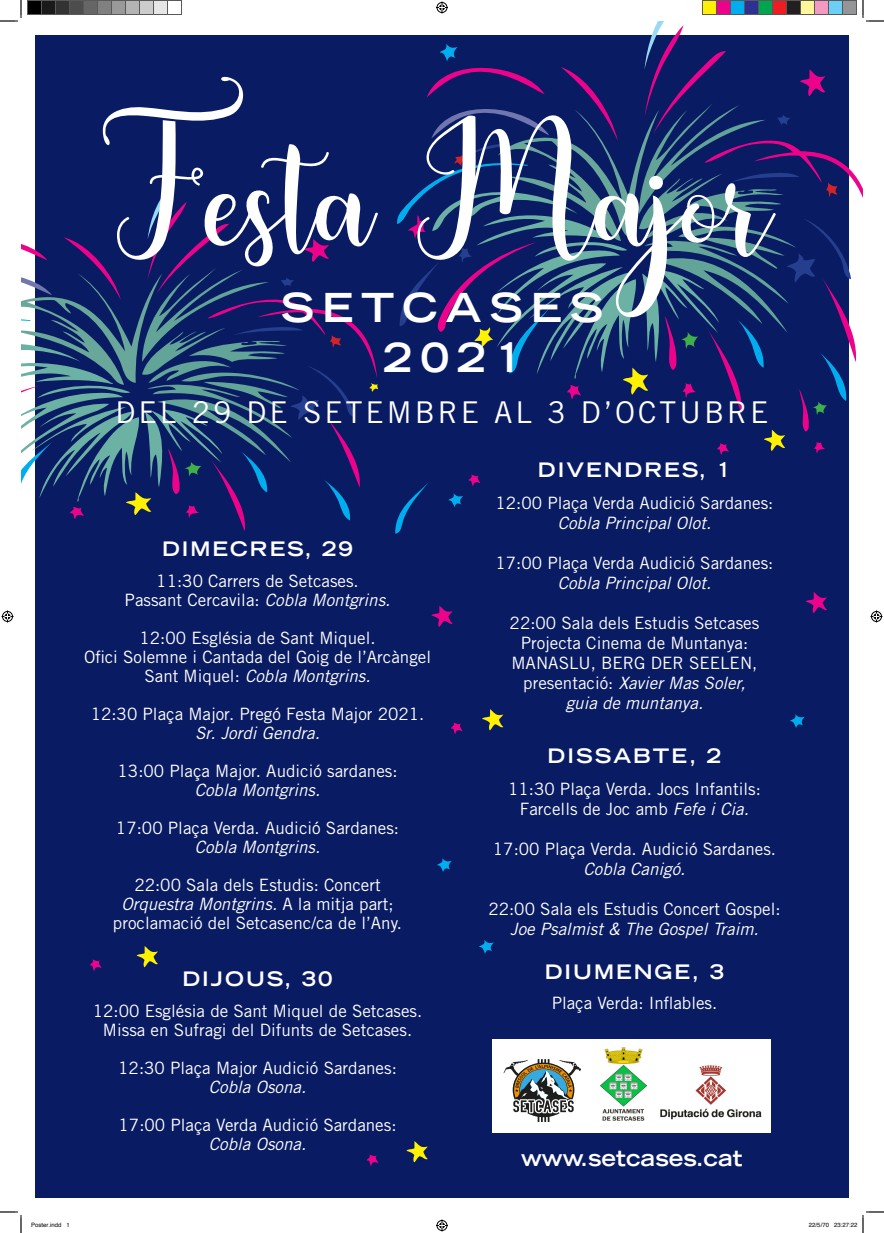
<style>
.page{position:relative;width:884px;height:1233px;background:#fff}
.page>*{position:absolute;margin:0;border:0;box-sizing:border-box;transform-origin:0 0}
.t1{font:200px "bertilda";color:#fff}
.t2{font:700 expanded 40px "Trade Gothic LH";letter-spacing:.2em;color:#fff}
.t3{font:30px "Trade Gothic";letter-spacing:.1em;color:#fff}
.t4{font:700 expanded 22px "Trade Gothic LH";color:#fff}
.t5{font:700 expanded 20px "Trade Gothic LH";letter-spacing:.1em;color:#fff}
.t6{font:17px/19px "Trade Gothic";color:#fff;text-align:center}
.t7{font:6px "Helvetica";color:#000}
.s1{font-style:italic}
</style>
<div class="page">
<div style="left:35px;top:35px;width:814px;height:1162px;background:#091b63"></div>
<div style="left:492px;top:1039px;width:279px;height:93px;background:#fff"></div>
<img style="left:600px;top:1047px;width:46px;height:73px">
<img style="left:660px;top:1065px;width:102px;height:55px">
<svg style="left:503px;top:1059px;width:78px;height:63px"></svg>
<svg style="left:21px;top:182px;width:357px;height:349px"></svg>
<svg style="left:90px;top:959px;width:11px;height:12px"></svg>
<svg style="left:137px;top:946px;width:21px;height:21px"></svg>
<svg style="left:367px;top:1154px;width:11px;height:12px"></svg>
<svg style="left:406px;top:1141px;width:22px;height:21px"></svg>
<svg style="left:451px;top:722px;width:11px;height:12px"></svg>
<svg style="left:482px;top:709px;width:21px;height:21px"></svg>
<svg style="left:431px;top:605px;width:22px;height:22px"></svg>
<svg style="left:806px;top:592px;width:21px;height:21px"></svg>
<svg style="left:448px;top:493px;width:15px;height:14px"></svg>
<svg style="left:790px;top:714px;width:15px;height:14px"></svg>
<svg style="left:437px;top:858px;width:15px;height:14px"></svg>
<svg style="left:479px;top:940px;width:15px;height:14px"></svg>
<svg style="left:469px;top:474px;width:11px;height:12px"></svg>
<svg style="left:395px;top:483px;width:33px;height:50px"></svg>
<svg style="left:0;top:0;width:22px;height:22px"></svg>
<svg style="left:0;top:1211px;width:22px;height:22px"></svg>
<svg style="left:397px;top:0;width:487px;height:455px"></svg>
<svg style="left:436px;top:1219px;width:12px;height:12px"></svg>
<svg style="left:2px;top:610px;width:12px;height:12px"></svg>
<svg style="left:870px;top:610px;width:12px;height:12px"></svg>
<div style="left:28px;top:0;width:14px;height:14px;background:#000"></div>
<div style="left:27px;top:0;width:15px;height:15px;border:1px solid #595959"></div>
<div style="left:42px;top:0;width:14px;height:14px;background:#1a1a1a"></div>
<div style="left:41px;top:0;width:15px;height:15px;border:1px solid #595959"></div>
<div style="left:56px;top:0;width:14px;height:14px;background:#333"></div>
<div style="left:55px;top:0;width:15px;height:15px;border:1px solid #595959"></div>
<div style="left:70px;top:0;width:14px;height:14px;background:#4d4d4d"></div>
<div style="left:69px;top:0;width:15px;height:15px;border:1px solid #595959"></div>
<div style="left:84px;top:0;width:14px;height:14px;background:#666"></div>
<div style="left:83px;top:0;width:15px;height:15px;border:1px solid #595959"></div>
<div style="left:98px;top:0;width:14px;height:14px;background:#808080"></div>
<div style="left:97px;top:0;width:15px;height:15px;border:1px solid #595959"></div>
<div style="left:112px;top:0;width:14px;height:14px;background:#999"></div>
<div style="left:111px;top:0;width:15px;height:15px;border:1px solid #595959"></div>
<div style="left:126px;top:0;width:14px;height:14px;background:#b3b3b3"></div>
<div style="left:125px;top:0;width:15px;height:15px;border:1px solid #595959"></div>
<div style="left:140px;top:0;width:14px;height:14px;background:#ccc"></div>
<div style="left:139px;top:0;width:15px;height:15px;border:1px solid #595959"></div>
<div style="left:154px;top:0;width:14px;height:14px;background:#e6e6e6"></div>
<div style="left:153px;top:0;width:15px;height:15px;border:1px solid #595959"></div>
<div style="left:167px;top:0;width:15px;height:15px;border:1px solid #595959"></div>
<div style="left:702px;top:0;width:14px;height:14px;background:#fff101"></div>
<div style="left:702px;top:0;width:15px;height:15px;border:1px solid #595959"></div>
<div style="left:716px;top:0;width:14px;height:14px;background:#ed028c"></div>
<div style="left:716px;top:0;width:15px;height:15px;border:1px solid #595959"></div>
<div style="left:730px;top:0;width:14px;height:14px;background:#00aeef"></div>
<div style="left:730px;top:0;width:15px;height:15px;border:1px solid #595959"></div>
<div style="left:744px;top:0;width:14px;height:14px;background:#2e3092"></div>
<div style="left:744px;top:0;width:15px;height:15px;border:1px solid #595959"></div>
<div style="left:758px;top:0;width:14px;height:14px;background:#00a54f"></div>
<div style="left:758px;top:0;width:15px;height:15px;border:1px solid #595959"></div>
<div style="left:772px;top:0;width:14px;height:14px;background:#ee1d23"></div>
<div style="left:772px;top:0;width:15px;height:15px;border:1px solid #595959"></div>
<div style="left:786px;top:0;width:14px;height:14px;background:#231f20"></div>
<div style="left:786px;top:0;width:15px;height:15px;border:1px solid #595959"></div>
<div style="left:800px;top:0;width:14px;height:14px;background:#fff79a"></div>
<div style="left:800px;top:0;width:15px;height:15px;border:1px solid #595959"></div>
<div style="left:814px;top:0;width:14px;height:14px;background:#f499c2"></div>
<div style="left:814px;top:0;width:15px;height:15px;border:1px solid #595959"></div>
<div style="left:828px;top:0;width:14px;height:14px;background:#6bcff6"></div>
<div style="left:828px;top:0;width:15px;height:15px;border:1px solid #595959"></div>
<div style="left:842px;top:0;width:14px;height:14px;background:#939598"></div>
<div style="left:842px;top:0;width:15px;height:15px;border:1px solid #595959"></div>
<svg style="left:862px;top:1211px;width:22px;height:22px"></svg>
<p class="t1" style="left:115px;top:77px;width:660px">Festa Major</p>
<p class="t2" style="left:281px;top:281px;width:324px">SETCASES</p>
<p class="t2" style="left:383px;top:331px;width:141px">2021</p>
<p class="t3" style="left:116px;top:394px;width:654px">DEL 29 DE SETEMBRE AL 3 D’OCTUBRE</p>
<p class="t5" style="left:162px;top:535px;width:192px">DIMECRES, 29</p>
<p class="t6" style="left:125px;top:571px;width:267px">11:30 Carrers de Setcases.<br>Passant Cercavila: <span class="s1">Cobla Montgrins.</span></p>
<p class="t6" style="left:84px;top:628px;width:349px">12:00 Església de Sant Miquel.<br>Ofici Solemne i Cantada del Goig de l’Arcàngel<br>Sant Miquel: <span class="s1">Cobla Montgrins.</span></p>
<p class="t6" style="left:91px;top:704px;width:335px">12:30 Plaça Major. Pregó Festa Major 2021.<br><span class="s1">Sr. Jordi Gendra.</span></p>
<p class="t6" style="left:118px;top:761px;width:281px">13:00 Plaça Major. Audició sardanes:<br><span class="s1">Cobla Montgrins.</span></p>
<p class="t6" style="left:116px;top:818px;width:285px">17:00 Plaça Verda. Audició Sardanes:<br><span class="s1">Cobla Montgrins.</span></p>
<p class="t6" style="left:113px;top:875px;width:291px">22:00 Sala dels Estudis: Concert<br><span class="s1">Orquestra Montgrins.</span> A la mitja part; proclamació del Setcasenc/ca de l’Any.</p>
<p class="t5" style="left:182px;top:965px;width:152px">DIJOUS, 30</p>
<p class="t6" style="left:93px;top:1001px;width:331px">12:00 Església de Sant Miquel de Setcases.<br>Missa en Sufragi del Difunts de Setcases.</p>
<p class="t6" style="left:118px;top:1058px;width:280px">12:30 Plaça Major Audició Sardanes:<br><span class="s1">Cobla Osona.</span></p>
<p class="t6" style="left:119px;top:1115px;width:279px">17:00 Plaça Verda Audició Sardanes:<br><span class="s1">Cobla Osona.</span></p>
<p class="t5" style="left:538px;top:457px;width:195px">DIVENDRES, 1</p>
<p class="t6" style="left:495px;top:493px;width:279px;line-height:20px">12:00 Plaça Verda Audició Sardanes:<br><span class="s1">Cobla Principal Olot.</span></p>
<p class="t6" style="left:495px;top:553px;width:279px;line-height:20px">17:00 Plaça Verda Audició Sardanes:<br><span class="s1">Cobla Principal Olot.</span></p>
<p class="t6" style="left:510px;top:613px;width:251px">22:00 Sala dels Estudis Setcases</p>
<p class="t6" style="left:511px;top:633px;width:247px;line-height:20px">Projecta Cinema de Muntanya:<br>MANASLU, BERG DER SEELEN, presentació: <span class="s1">Xavier Mas Soler, guia de muntanya.</span></p>
<p class="t5" style="left:548px;top:743px;width:175px">DISSABTE, 2</p>
<p class="t6" style="left:508px;top:779px;width:254px;line-height:20px">11:30 Plaça Verda. Jocs Infantils:<br>Farcells de Joc amb <span class="s1">Fefe i Cia.</span></p>
<p class="t6" style="left:493px;top:839px;width:285px;line-height:20px">17:00 Plaça Verda. Audició Sardanes.<br><span class="s1">Cobla Canigó.</span></p>
<p class="t6" style="left:488px;top:899px;width:294px;line-height:20px">22:00 Sala els Estudis Concert Gospel:<br><span class="s1">Joe Psalmist &amp; The Gospel Traim.</span></p>
<p class="t5" style="left:545px;top:959px;width:181px">DIUMENGE, 3</p>
<p class="t6" style="left:552px;top:993px;width:167px">Plaça Verda: Inflables.</p>
<p class="t4" style="left:521px;top:1143px;width:223px">www.setcases.cat</p>
<p class="t7" style="left:31px;top:1220px;width:40px">Poster.indd 1</p>
<p class="t7" style="left:809px;top:1220px;width:50px">22/5/70 23:27:22</p>
</div>
